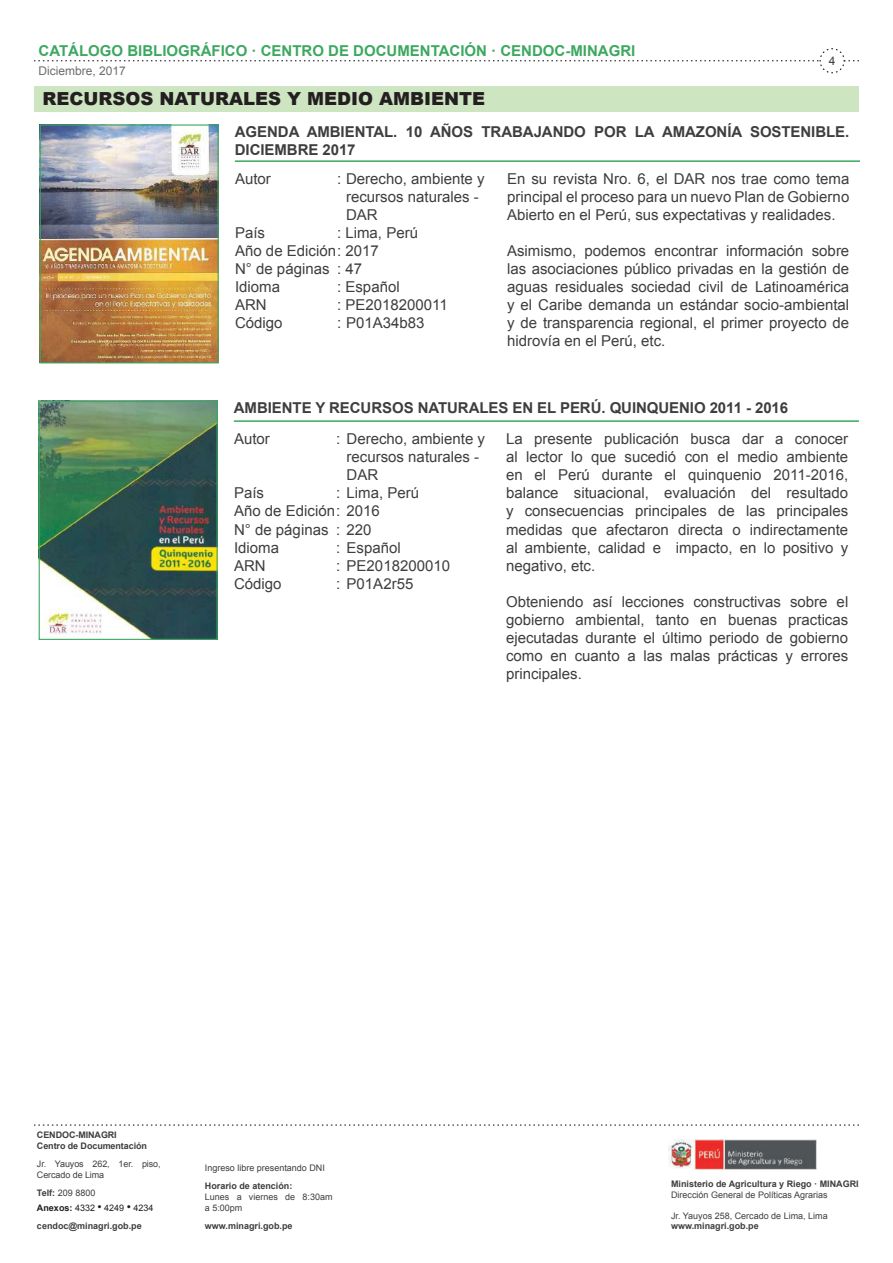
<style>
.page{position:relative;width:893px;height:1263px;background:#fff}
.page>*{position:absolute;margin:0;border:0;box-sizing:border-box;transform-origin:0 0}
.t1{font:900 18px "Arial";color:#231f20}
.t2{font:15px/18px "Arial";color:#3e3e3f;text-align:justify}
.t3{font:700 15px/18px "Arial";letter-spacing:-.005em;color:#3e3e3f}
.t4{font:700 15px "Arial";color:#3ca860}
.t5{font:12px "Arial";color:#6c6d70}
.t6{font:12px "Arial";color:#3e3e3f}
.t7{font:9px/10.8px "Arial";color:#3e3e3f}
.t8{font:700 9px/10.8px "Arial";color:#3e3e3f}
.t9{font:9px/14.4px "Arial";color:#231f20}
.s1{font-weight:700;color:#3e3e3f}
.s2{color:#3e3e3f}
.s3{font-weight:700}
.s4{font-size:12px}
</style>
<div class="page">
<svg style="left:34px;top:48px;width:825px;height:26px"></svg>
<svg style="left:34px;top:1124px;width:825px;height:1px"></svg>
<img style="left:668px;top:1139px;width:149px;height:30px">
<img style="left:42px;top:126px;width:175px;height:235px">
<div style="left:40px;top:124px;width:179px;height:239px;border:1px solid #3ca860"></div>
<img style="left:41px;top:403px;width:175px;height:235px">
<div style="left:39px;top:401px;width:179px;height:239px;border:1px solid #3ca860"></div>
<div style="left:34px;top:86px;width:825px;height:25px;background:#cde5c1"></div>
<hr style="left:235px;top:160px;width:625px;height:2px;background:#3ca860">
<hr style="left:234px;top:420px;width:625px;height:2px;background:#3ca860">
<p class="t4" style="left:39px;top:40px;width:598px">CATÁLOGO BIBLIOGRÁFICO · CENTRO DE DOCUMENTACIÓN · CENDOC-MINAGRI</p>
<p class="t5" style="left:39px;top:62px;width:89px">Diciembre, 2017</p>
<p class="t6" style="left:829px;top:53px;width:8px">4</p>
<p class="t1" style="left:43px;top:86px;width:444px">RECURSOS NATURALES Y MEDIO AMBIENTE</p>
<p class="t3" style="left:235px;top:123px;width:616px">AGENDA AMBIENTAL. 10 AÑOS TRABAJANDO POR LA AMAZONÍA SOSTENIBLE.<br>DICIEMBRE 2017</p>
<p class="t2" style="left:507px;top:170px;width:344px">En su revista Nro. 6, el DAR nos trae como tema principal el proceso para un nuevo Plan de Gobierno Abierto en el Perú, sus expectativas y realidades.</p>
<p class="t2" style="left:507px;top:242px;width:344px">Asimismo, podemos encontrar información sobre las asociaciones público privadas en la gestión de aguas residuales sociedad civil de Latinoamérica y el Caribe demanda un estándar socio-ambiental y de transparencia regional, el primer proyecto de hidrovía en el Perú, etc.</p>
<p class="t2" style="left:235px;top:170px;width:37px">Autor</p>
<p class="t2" style="left:346px;top:170px;width:140px;text-align:left;text-indent:-9px">: Derecho, ambiente y recursos naturales -<br>DAR</p>
<p class="t2" style="left:235px;top:224px;width:32px">País</p>
<p class="t2" style="left:235px;top:224px;width:184px;text-align:left;text-indent:102px">: Lima, Perú<br>Año de Edición: 2017<br>N° de páginas : 47<br>Idioma</p>
<p class="t2" style="left:337px;top:278px;width:64px">: Español</p>
<p class="t2" style="left:235px;top:296px;width:33px">ARN</p>
<p class="t2" style="left:337px;top:296px;width:112px">: PE2018200011</p>
<p class="t2" style="left:235px;top:314px;width:49px">Código</p>
<p class="t2" style="left:337px;top:314px;width:89px">: P01A34b83</p>
<p class="t3" style="left:234px;top:400px;width:556px">AMBIENTE Y RECURSOS NATURALES EN EL PERÚ. QUINQUENIO 2011 - 2016</p>
<p class="t2" style="left:506px;top:430px;width:344px">La presente publicación busca dar a conocer al lector lo que sucedió con el medio ambiente en el Perú durante el quinquenio 2011-2016, balance situacional, evaluación del resultado y consecuencias principales de las principales medidas que afectaron directa o indirectamente al ambiente, calidad e impacto, en lo positivo y negativo, etc.</p>
<p class="t2" style="left:506px;top:592px;width:344px">Obteniendo así lecciones constructivas sobre el gobierno ambiental, tanto en buenas practicas ejecutadas durante el último periodo de gobierno como en cuanto a las malas prácticas y errores principales.</p>
<p class="t2" style="left:234px;top:430px;width:37px">Autor</p>
<p class="t2" style="left:347px;top:430px;width:140px;text-align:left;text-indent:-10px">: Derecho, ambiente y recursos naturales -<br>DAR</p>
<p class="t2" style="left:234px;top:484px;width:32px">País</p>
<p class="t2" style="left:234px;top:484px;width:187px;text-align:left;text-indent:102px">: Lima, Perú<br>Año de Edición: 2016<br>N° de páginas : 220<br>Idioma</p>
<p class="t2" style="left:336px;top:538px;width:66px">: Español</p>
<p class="t2" style="left:234px;top:556px;width:33px">ARN</p>
<p class="t2" style="left:336px;top:556px;width:115px">: PE2018200010</p>
<p class="t2" style="left:234px;top:574px;width:49px">Código</p>
<p class="t2" style="left:336px;top:574px;width:79px">: P01A2r55</p>
<p class="t8" style="left:37px;top:1130px;width:112px">CENDOC-MINAGRI<br>Centro de Documentación</p>
<p class="t7" style="left:37px;top:1159px;width:125px">Jr. Yauyos 262, 1er. piso,<br>Cercado de Lima</p>
<p class="t9" style="left:37px;top:1186px;width:118px"><span class="s1">Telf:</span> <span class="s2">209 8800<br></span><span class="s3">Anexos:</span> 4332 <span class="s4">•</span> 4249 <span class="s4">•</span> 4234</p>
<p class="t8" style="left:37px;top:1221px;width:106px">cendoc@minagri.gob.pe</p>
<p class="t7" style="left:205px;top:1162px;width:122px">Ingreso libre presentando DNI</p>
<p class="t8" style="left:205px;top:1180px;width:89px">Horario de atención:</p>
<p class="t7" style="left:205px;top:1191px;width:129px">Lunes a viernes de 8:30am a 5:00pm</p>
<p class="t8" style="left:205px;top:1220px;width:89px">www.minagri.gob.pe</p>
<p class="t8" style="left:671px;top:1179px;width:189px">Ministerio de Agricultura y Riego · MINAGRI</p>
<p class="t7" style="left:671px;top:1189px;width:158px">Dirección General de Políticas Agrarias</p>
<p class="t7" style="left:671px;top:1210px;width:158px">Jr. Yauyos 258, Cercado de Lima, Lima</p>
<p class="t8" style="left:671px;top:1221px;width:89px">www.minagri.gob.pe</p>
</div>
